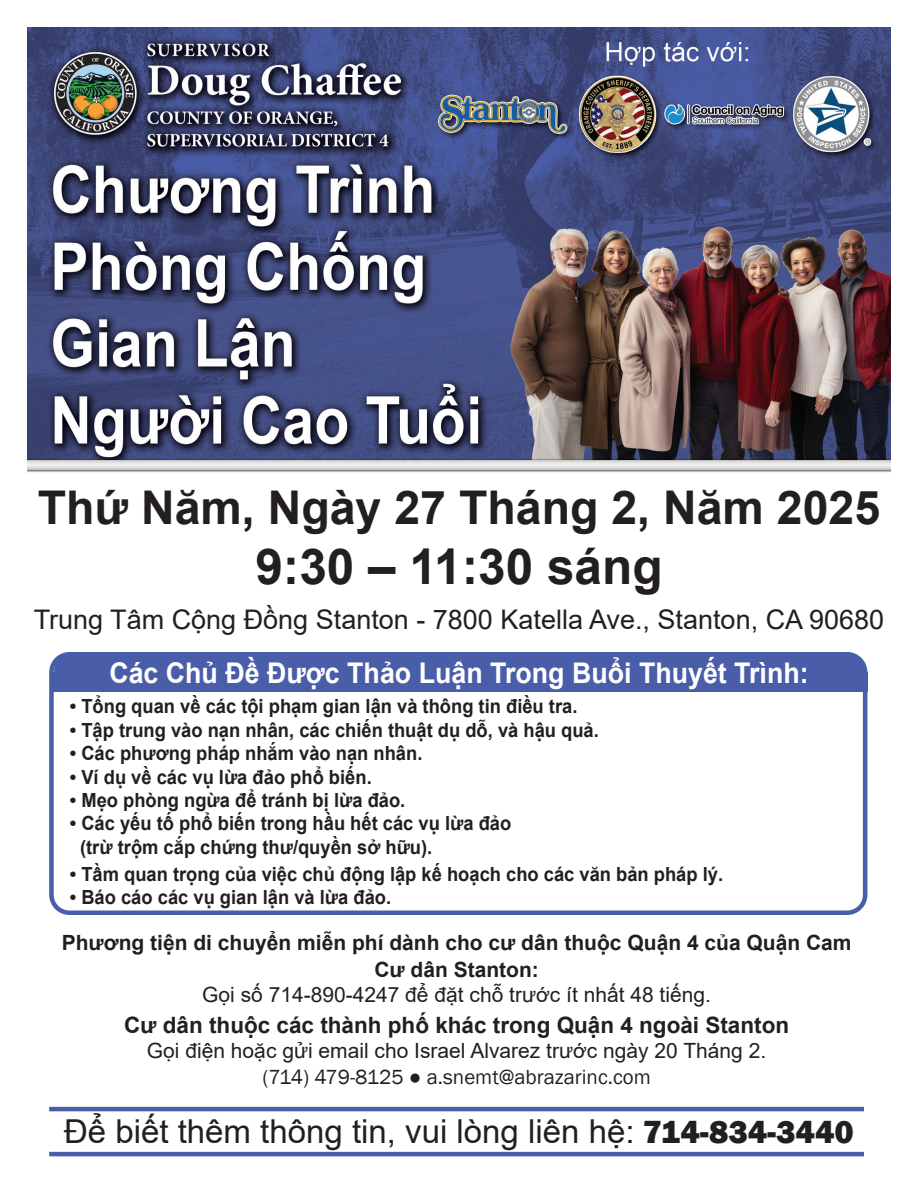
<style>
.page{position:relative;width:918px;height:1188px;background:#fff}
.page>*{position:absolute;margin:0;border:0;box-sizing:border-box;transform-origin:0 0}
.t1{font:700 49.5px "Arial";color:#231f20}
.t2{font:700 46.5px "Arial";color:#231f20}
.t3{font:33px "Arial";color:#231f20}
.t4{font:700 28.5px "Arial";color:#fff;scale:.94 1}
.t5{font:27px "Arial";color:#231f20}
.t6{font:700 22.5px "Arial";color:#231f20}
.t7{font:21px "Arial";color:#231f20}
.t8{font:700 21px "Arial";color:#231f20}
.t9{font:21px "Franklin Gothic";color:#231f20}
.t10{font:700 19.5px "Arial";color:#231f20;scale:.94 1}
.s1{font-family:"Franklin Gothic";font-weight:800}
</style>
<div class="page">
<div style="left:54px;top:652px;width:810px;height:40px;background:#4a5da9;border-radius:18px"></div>
<div style="left:49px;top:652px;width:818px;height:263px;border:4px solid #4a5da9;border-radius:18px"></div>
<img style="left:27px;top:27px;width:864px;height:446px">
<hr style="left:49px;top:1107px;width:815px;height:4px;background:#4a5da9">
<hr style="left:49px;top:1152px;width:815px;height:4px;background:#4a5da9">
<p class="t2" style="left:38px;top:475px;width:844px">Thứ Năm, Ngày 27 Tháng 2, Năm 2025</p>
<p class="t1" style="left:255px;top:532px;width:409px">9:30 – 11:30 sáng</p>
<p class="t5" style="left:34px;top:601px;width:852px">Trung Tâm Cộng Đồng Stanton - 7800 Katella Ave., Stanton, CA 90680</p>
<p class="t4" style="left:109px;top:653px;width:745px">Các Chủ Đề Được Thảo Luận Trong Buổi Thuyết Trình:</p>
<p class="t10" style="left:70px;top:693px;width:541px">• Tổng quan về các tội phạm gian lận và thông tin điều tra.</p>
<p class="t10" style="left:70px;top:716px;width:564px">• Tập trung vào nạn nhân, các chiến thuật dụ dỗ, và hậu quả.</p>
<p class="t10" style="left:70px;top:740px;width:377px">• Các phương pháp nhắm vào nạn nhân.</p>
<p class="t10" style="left:70px;top:763px;width:323px">• Ví dụ về các vụ lừa đảo phổ biến.</p>
<p class="t10" style="left:70px;top:786px;width:358px">• Mẹo phòng ngừa để tránh bị lừa đảo.</p>
<p class="t10" style="left:70px;top:810px;width:471px">• Các yếu tố phổ biến trong hầu hết các vụ lừa đảo</p>
<p class="t10" style="left:80px;top:833px;width:376px">(trừ trộm cắp chứng thư/quyền sở hữu).</p>
<p class="t10" style="left:70px;top:860px;width:696px">• Tầm quan trọng của việc chủ động lập kế hoạch cho các văn bản pháp lý.</p>
<p class="t10" style="left:70px;top:884px;width:343px">• Báo cáo các vụ gian lận và lừa đảo.</p>
<p class="t8" style="left:62px;top:927px;width:791px">Phương tiện di chuyển miễn phí dành cho cư dân thuộc Quận 4 của Quận Cam</p>
<p class="t8" style="left:374px;top:954px;width:166px">Cư dân Stanton:</p>
<p class="t7" style="left:202px;top:980px;width:510px">Gọi số 714-890-4247 để đặt chỗ trước ít nhất 48 tiếng.</p>
<p class="t6" style="left:124px;top:1009px;width:667px">Cư dân thuộc các thành phố khác trong Quận 4 ngoài Stanton</p>
<p class="t7" style="left:147px;top:1037px;width:621px">Gọi điện hoặc gửi email cho Israel Alvarez trước ngày 20 Tháng 2.</p>
<p class="t9" style="left:262px;top:1064px;width:390px">(714) 479-8125 ● a.snemt@abrazarinc.com</p>
<p class="t3" style="left:64px;top:1108px;width:791px">Để biết thêm thông tin, vui lòng liên hệ: <span class="s1">714-834-3440</span></p>
</div>
